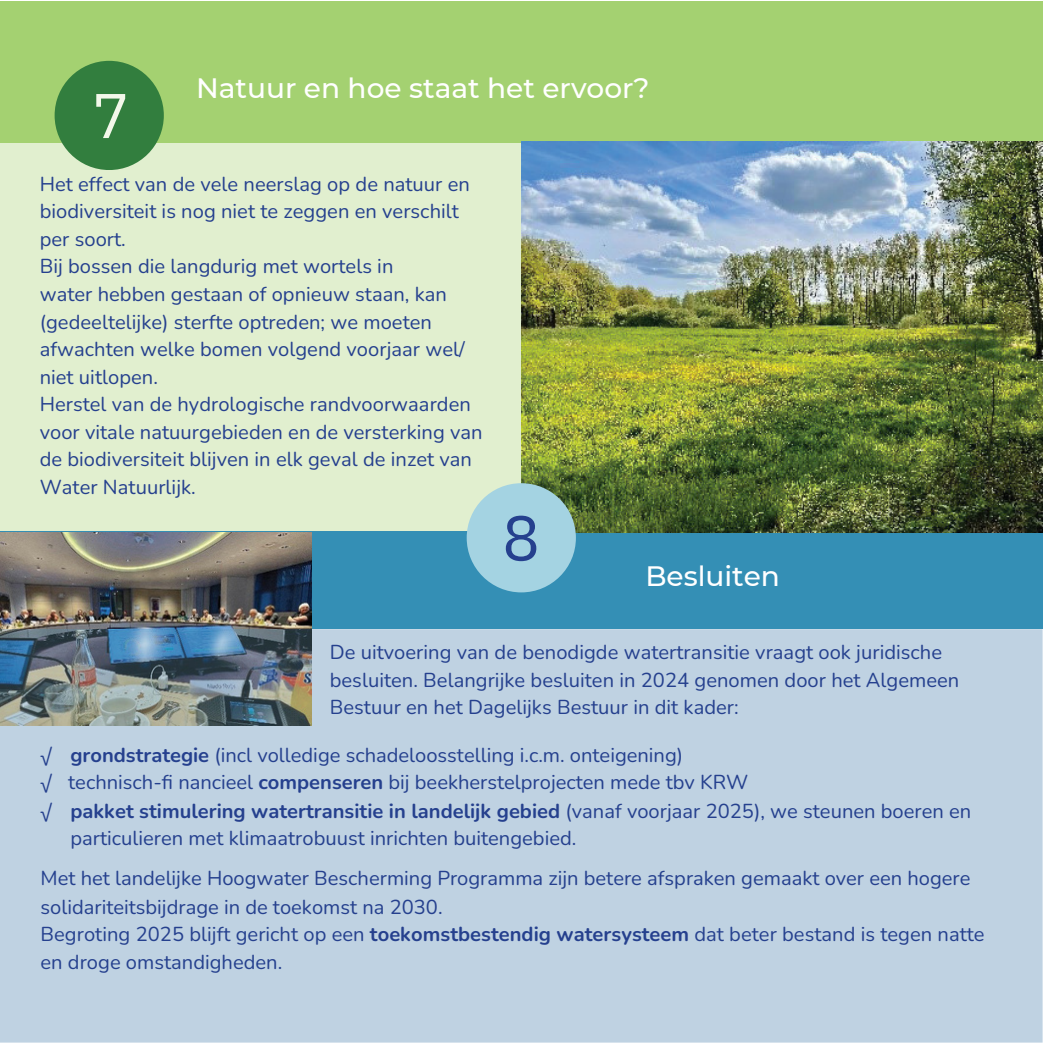
<style>
.page{position:relative;width:1043px;height:1043px;background:#fff}
.page>*{position:absolute;margin:0;border:0;box-sizing:border-box;transform-origin:0 0}
.t1{font:63px "IBM Plex Sans";color:#f3f8ea}
.t2{font:63px "IBM Plex Sans";color:#25408e}
.t3{font:500 28px "Montserrat";color:#fff}
.t4{font:20.12px/27.7px "Nunito";color:#25408e}
.t5{font:700 20.12px "Nunito";color:#25408e}
.s1{font-weight:700}
.s2{font-weight:400}
</style>
<div class="page">
<div style="left:0;top:142px;width:521px;height:389px;background:#e1efcf"></div>
<div style="left:0;top:1px;width:1042px;height:141px;background:#a4d171"></div>
<div style="left:0;top:531px;width:1042px;height:98px;background:#348fb5"></div>
<div style="left:0;top:629px;width:1042px;height:413px;background:#bfd2e2"></div>
<div style="left:55px;top:61px;width:109px;height:109px;background:#327e3e;border-radius:50%"></div>
<img style="left:521px;top:141px;width:521px;height:391px">
<img style="left:0;top:532px;width:311px;height:192px">
<div style="left:466px;top:483px;width:109px;height:109px;background:#a4d3e2;border-radius:50%"></div>
<p class="t1" style="left:92px;top:73px;width:39px">7</p>
<h1 class="t3" style="left:196px;top:71px;width:455px">Natuur en hoe staat het ervoor?</h1>
<p class="t4" style="left:40px;top:170px;width:444px">Het effect van de vele neerslag op de natuur en biodiversiteit is nog niet te zeggen en verschilt per soort.<br>Bij bossen die langdurig met wortels in<br>water hebben gestaan of opnieuw staan, kan (gedeeltelijke) sterfte optreden; we moeten afwachten welke bomen volgend voorjaar wel/ niet uitlopen.<br>Herstel van de hydrologische randvoorwaarden voor vitale natuurgebieden en de versterking van de biodiversiteit blijven in elk geval de inzet van Water Natuurlijk.</p>
<p class="t2" style="left:502px;top:495px;width:39px">8</p>
<p class="t3" style="left:645px;top:559px;width:136px">Besluiten</p>
<h1 class="t4" style="left:330px;top:638px;width:631px">De uitvoering van de benodigde watertransitie vraagt ook juridische besluiten. Belangrijke besluiten in 2024 genomen door het Algemeen<br>Bestuur en het Dagelijks Bestuur in dit kader:</h1>
<p class="t4" style="left:41px;top:741px;width:14px">√</p>
<p class="t4" style="left:70px;top:741px;width:614px"><span class="s1">grondstrategie</span> (incl volledige schadeloosstelling i.c.m. onteigening)</p>
<p class="t4" style="left:41px;top:768px;width:709px">√ technisch-fi nancieel <span class="s1">compenseren</span> bij beekherstelprojecten mede tbv KRW</p>
<p class="t4" style="left:41px;top:797px;width:14px">√</p>
<p class="t5" style="left:70px;top:797px;width:902px">pakket stimulering watertransitie in landelijk gebied <span class="s2">(vanaf voorjaar 2025), we steunen boeren en</span></p>
<p class="t4" style="left:70px;top:824px;width:507px">particulieren met klimaatrobuust inrichten buitengebied.</p>
<p class="t4" style="left:41px;top:864px;width:931px">Met het landelijke Hoogwater Bescherming Programma zijn betere afspraken gemaakt over een hogere</p>
<p class="t4" style="left:41px;top:893px;width:403px">solidariteitsbijdrage in de toekomst na 2030.</p>
<p class="t4" style="left:41px;top:920px;width:945px">Begroting 2025 blijft gericht op een <span class="s1">toekomstbestendig watersysteem</span> dat beter bestand is tegen natte</p>
<p class="t4" style="left:41px;top:948px;width:243px">en droge omstandigheden.</p>
</div>
